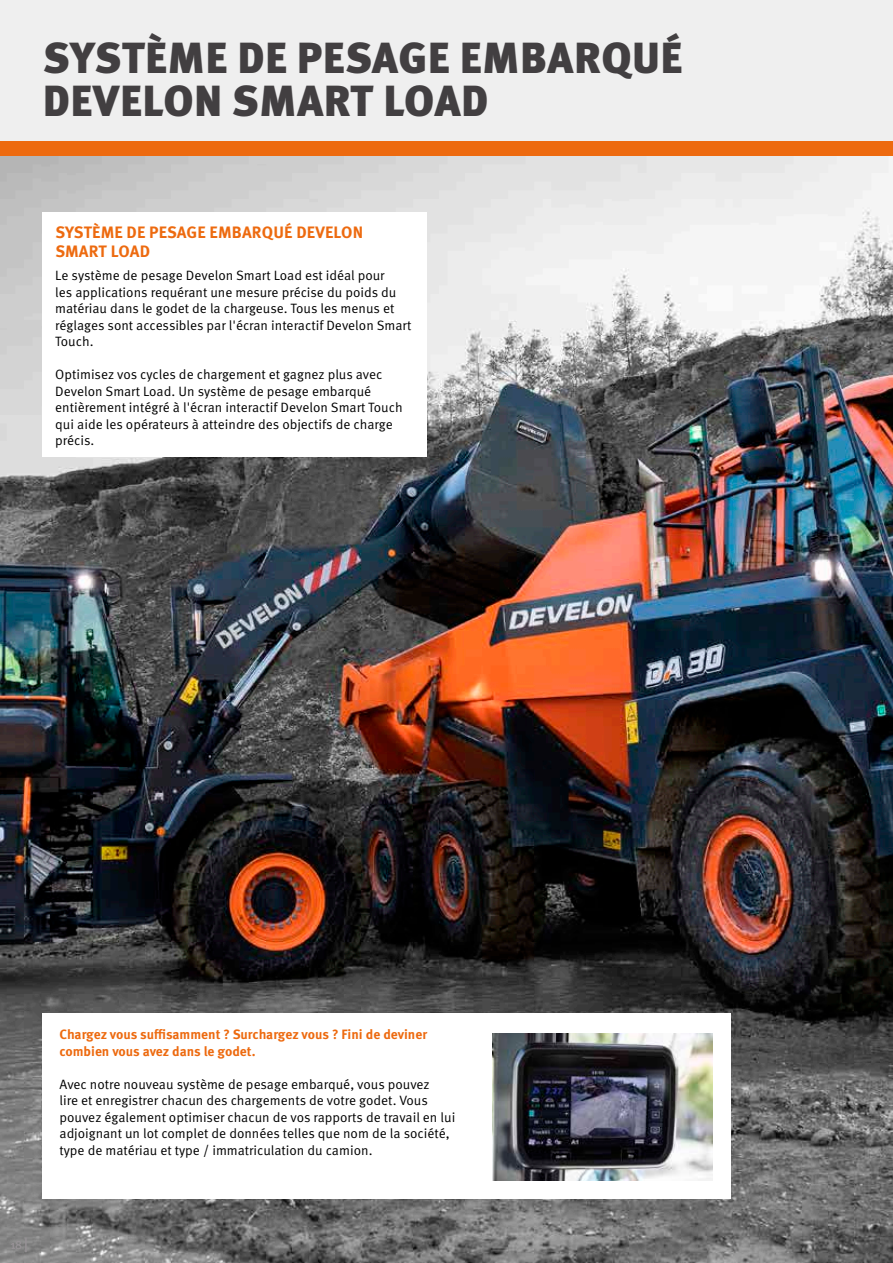
<style>
.page{position:relative;width:893px;height:1263px;background:#fff}
.page>*{position:absolute;margin:0;border:0;box-sizing:border-box;transform-origin:0 0}
.t1{font:900 43.5px/43.5px "Meta Pro";letter-spacing:.01em;color:#423f41}
.t2{font:700 16.5px/19.5px "Meta Pro";letter-spacing:.01em;color:#ed6a0f}
.t3{font:13.5px/16.5px "Meta Pro Norm";color:#000}
.t4{font:700 13.5px/16.5px "Meta Pro";color:#ed6a0f}
.t5{font:12px "Meta Pro Norm";color:#979296}
.s1{font-size:15px}
</style>
<div class="page">
<img style="left:0;top:156px;width:893px;height:1107px">
<div style="left:0;top:0;width:893px;height:141px;background:#efefef"></div>
<div style="left:0;top:141px;width:893px;height:15px;background:#ed6a0f"></div>
<div style="left:43px;top:213px;width:384px;height:244px;background:#fff"></div>
<div style="left:43px;top:1013px;width:688px;height:186px;background:#fff"></div>
<img style="left:492px;top:1034px;width:220px;height:146px">
<h1 class="t1" style="left:43px;top:34px;width:641px">SYSTÈME DE PESAGE EMBARQUÉ<br>DEVELON SMART LOAD</h1>
<p class="t2" style="left:55px;top:221px;width:309px">SYSTÈME DE PESAGE EMBARQUÉ DEVELON<br>SMART LOAD</p>
<p class="t3" style="left:55px;top:266px;width:358px">Le système de pesage Develon Smart Load est idéal pour<br>les applications requérant une mesure précise du poids du matériau dans le godet de la chargeuse. Tous les menus et réglages sont accessibles par l'écran interactif Develon Smart Touch.</p>
<p class="t3" style="left:55px;top:365px;width:349px">Optimisez vos cycles de chargement et gagnez plus avec Develon Smart Load. Un système de pesage embarqué entièrement intégré à l'écran interactif Develon Smart Touch qui aide les opérateurs à atteindre des objectifs de charge précis.</p>
<p class="t5" style="left:10px;top:1235px;width:19px">18 <span class="s1">|</span></p>
<p class="t4" style="left:60px;top:1025px;width:369px">Chargez vous suffisamment ? Surchargez vous ? Fini de deviner combien vous avez dans le godet.</p>
<p class="t3" style="left:60px;top:1075px;width:397px">Avec notre nouveau système de pesage embarqué, vous pouvez<br>lire et enregistrer chacun des chargements de votre godet. Vous pouvez également optimiser chacun de vos rapports de travail en lui adjoignant un lot complet de données telles que nom de la société, type de matériau et type / immatriculation du camion.</p>
</div>
